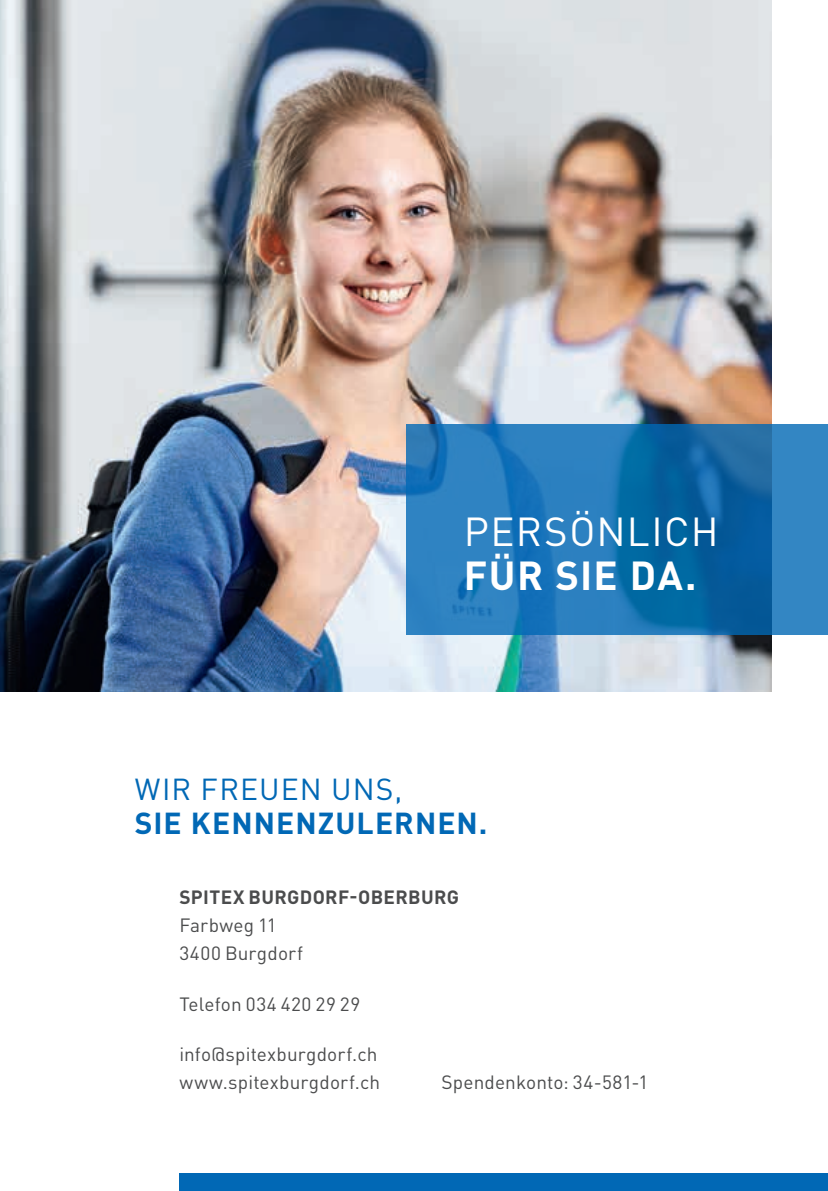
<style>
.page{position:relative;width:828px;height:1191px;background:#fff}
.page>*{position:absolute;margin:0;border:0;box-sizing:border-box;transform-origin:0 0}
.t1{font:40px "DIN Pro";letter-spacing:.035em;color:#fff}
.t2{font:700 40px "DIN Pro";letter-spacing:.03em;color:#fff}
.t3{font:700 30px "DIN Pro";letter-spacing:.035em;color:#0168b5}
.t4{font:30px "DIN Pro";letter-spacing:.035em;color:#0168b5}
.t5{font:19px/28px "DIN Pro";letter-spacing:.01em;color:#4b4c4d}
.t6{font:700 19px "DIN Pro";letter-spacing:.02em;color:#4b4c4d}
</style>
<div class="page">
<div style="left:180px;top:1174px;width:648px;height:17px;background:#0168b5"></div>
<img style="left:0;top:0;width:771px;height:691px">
<svg style="left:407px;top:424px;width:421px;height:211px;background:#1e75b4"></svg>
<h1 class="t1" style="left:464px;top:504px;width:256px">PERSÖNLICH</h1>
<h1 class="t2" style="left:464px;top:548px;width:234px">FÜR SIE DA.</h1>
<h2 class="t4" style="left:135px;top:768px;width:269px">WIR FREUEN UNS,</h2>
<h2 class="t3" style="left:135px;top:802px;width:354px">SIE KENNENZULERNEN.</h2>
<p class="t6" style="left:179px;top:884px;width:281px">SPITEX BURGDORF-OBERBURG</p>
<p class="t5" style="left:179px;top:910px;width:125px">Farbweg 11<br>3400 Burgdorf</p>
<p class="t5" style="left:179px;top:989px;width:182px">Telefon 034 420 29 29</p>
<p class="t5" style="left:179px;top:1039px;width:202px">info@spitexburgdorf.ch www.spitexburgdorf.ch</p>
<p class="t5" style="left:441px;top:1067px;width:208px">Spendenkonto: 34-581-1</p>
</div>
